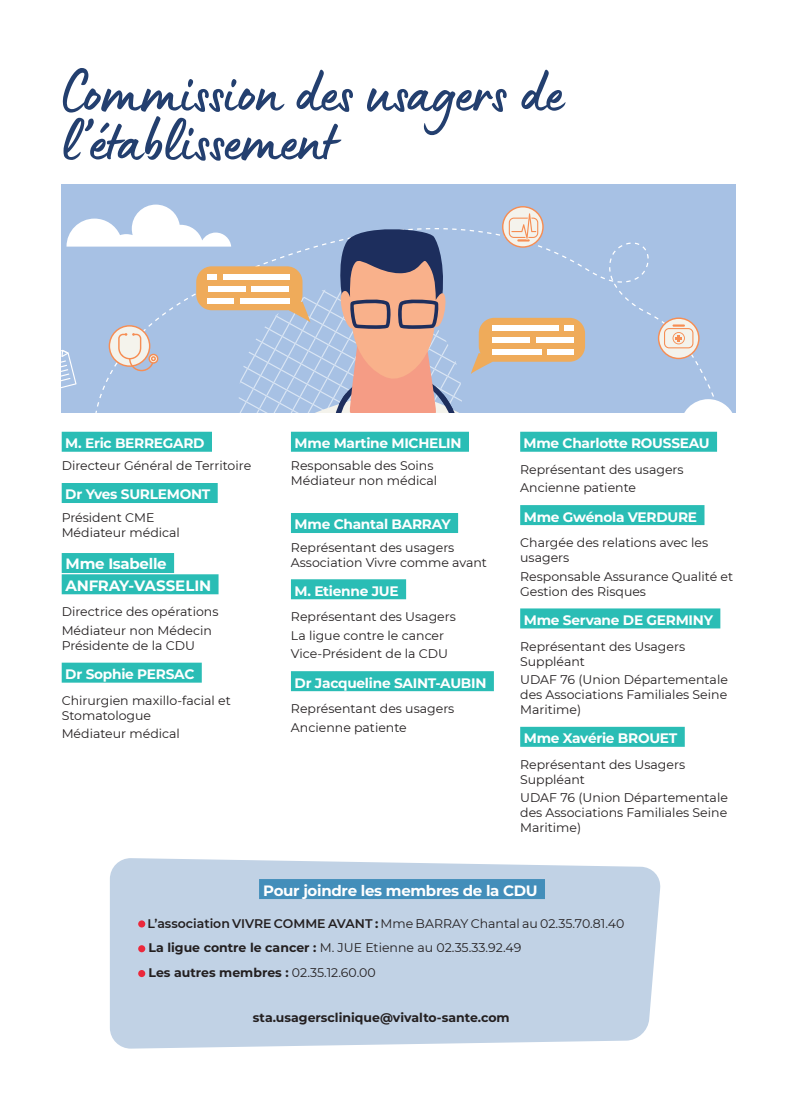
<style>
.page{position:relative;width:797px;height:1105px;background:#fff}
.page>*{position:absolute;margin:0;border:0;box-sizing:border-box;transform-origin:0 0}
.t1{font:62.5px/48.8px "Lumios Marker";color:#233f6f}
.t2{font:700 15px/21.2px "Montserrat";letter-spacing:-.02em;color:#fff}
.t3{font:700 13.75px "Montserrat";letter-spacing:-.02em;color:#fff}
.t4{font:12.5px/15px "Montserrat";color:#231f20}
.t5{font:700 12.5px "Montserrat";color:#231f20}
.s1{font-weight:600}
.s2{font-weight:700}
</style>
<div class="page">
<div style="left:62px;top:432px;width:150px;height:20px;background:#2abdb5"></div>
<div style="left:62px;top:483px;width:156px;height:20px;background:#2abdb5"></div>
<div style="left:62px;top:553px;width:112px;height:20px;background:#2abdb5"></div>
<div style="left:62px;top:574px;width:156px;height:20px;background:#2abdb5"></div>
<div style="left:62px;top:663px;width:140px;height:20px;background:#2abdb5"></div>
<div style="left:291px;top:432px;width:178px;height:20px;background:#2abdb5"></div>
<div style="left:291px;top:513px;width:167px;height:20px;background:#2abdb5"></div>
<div style="left:291px;top:579px;width:115px;height:20px;background:#2abdb5"></div>
<div style="left:291px;top:671px;width:203px;height:20px;background:#2abdb5"></div>
<div style="left:520px;top:432px;width:197px;height:20px;background:#2abdb5"></div>
<div style="left:520px;top:505px;width:184px;height:20px;background:#2abdb5"></div>
<div style="left:520px;top:608px;width:200px;height:20px;background:#2abdb5"></div>
<div style="left:520px;top:727px;width:164px;height:20px;background:#2abdb5"></div>
<div style="left:62px;top:185px;width:673px;height:227px;background:#a7c1e4"></div>
<svg style="left:585px;top:242px;width:147px;height:170px"></svg>
<svg style="left:658px;top:317px;width:41px;height:42px"></svg>
<svg style="left:62px;top:205px;width:523px;height:208px"></svg>
<div style="left:110px;top:858px;width:551px;height:191px;background:#c1d2e5"></div>
<div style="left:259px;top:879px;width:286px;height:20px;background:#438eba"></div>
<div style="left:138px;top:920px;width:7px;height:7px;background:#eb283b;border-radius:50%"></div>
<div style="left:138px;top:945px;width:7px;height:7px;background:#eb283b;border-radius:50%"></div>
<div style="left:138px;top:970px;width:7px;height:7px;background:#eb283b;border-radius:50%"></div>
<h1 class="t1" style="left:62px;top:64px;width:502px">Commission des usagers de l’établissement</h1>
<p class="t3" style="left:65px;top:433px;width:141px">M. Eric BERREGARD</p>
<p class="t4" style="left:62px;top:458px;width:191px">Directeur Général de Territoire</p>
<p class="t3" style="left:65px;top:485px;width:146px">Dr Yves SURLEMONT</p>
<p class="t4" style="left:62px;top:509px;width:120px">Président CME<br>Médiateur médical</p>
<p class="t2" style="left:66px;top:553px;width:147px">Mme Isabelle<br>ANFRAY-VASSELIN</p>
<p class="t4" style="left:62px;top:602px;width:158px;line-height:18.5px">Directrice des opérations<br>Médiateur non Médecin</p>
<p class="t4" style="left:62px;top:637px;width:135px">Présidente de la CDU</p>
<p class="t3" style="left:65px;top:664px;width:131px">Dr Sophie PERSAC</p>
<p class="t4" style="left:62px;top:692px;width:170px">Chirurgien maxillo-facial et<br>Stomatologue</p>
<p class="t4" style="left:62px;top:726px;width:120px">Médiateur médical</p>
<p class="t3" style="left:294px;top:433px;width:168px">Mme Martine MICHELIN</p>
<p class="t4" style="left:291px;top:458px;width:148px">Responsable des Soins<br>Médiateur non médical</p>
<p class="t3" style="left:294px;top:515px;width:158px">Mme Chantal BARRAY</p>
<p class="t4" style="left:291px;top:539px;width:197px">Représentant des usagers<br>Association Vivre comme avant</p>
<p class="t3" style="left:294px;top:581px;width:106px">M. Etienne JUE</p>
<p class="t4" style="left:291px;top:607px;width:166px;line-height:18.5px">Représentant des Usagers<br>La ligue contre le cancer<br>Vice-Président de la CDU</p>
<p class="t3" style="left:294px;top:673px;width:193px">Dr Jacqueline SAINT-AUBIN</p>
<p class="t4" style="left:291px;top:699px;width:165px;line-height:18.5px">Représentant des usagers<br>Ancienne patiente</p>
<p class="t3" style="left:523px;top:433px;width:188px">Mme Charlotte ROUSSEAU</p>
<p class="t4" style="left:520px;top:460px;width:165px;line-height:18.5px">Représentant des usagers<br>Ancienne patiente</p>
<p class="t3" style="left:524px;top:507px;width:175px">Mme Gwénola VERDURE</p>
<p class="t4" style="left:520px;top:535px;width:190px">Chargée des relations avec les usagers</p>
<p class="t4" style="left:520px;top:568px;width:214px">Responsable Assurance Qualité et<br>Gestion des Risques</p>
<p class="t3" style="left:524px;top:610px;width:191px">Mme Servane DE GERMINY</p>
<p class="t4" style="left:520px;top:638px;width:166px">Représentant des Usagers<br>Suppléant</p>
<p class="t4" style="left:520px;top:672px;width:209px;text-align:justify">UDAF 76 (Union Départementale des Associations Familiales Seine Maritime)</p>
<p class="t3" style="left:524px;top:728px;width:155px">Mme Xavérie BROUET</p>
<p class="t4" style="left:520px;top:756px;width:166px">Représentant des Usagers<br>Suppléant</p>
<p class="t4" style="left:520px;top:790px;width:209px;text-align:justify">UDAF 76 (Union Départementale des Associations Familiales Seine Maritime)</p>
<p class="t2" style="left:263px;top:879px;width:276px">Pour joindre les membres de la CDU</p>
<p class="t4" style="left:147px;top:910px;width:478px;line-height:24.8px"><span class="s1">L’association VIVRE COMME AVANT</span> <span class="s2">:</span> Mme BARRAY Chantal au 02.35.70.81.40<br><span class="s2">La ligue contre le cancer :</span> M. JUE Etienne au 02.35.33.92.49<br><span class="s2">Les autres membres :</span> 02.35.12.60.00</p>
<p class="t5" style="left:253px;top:1008px;width:258px">sta.usagersclinique@vivalto-sante.com</p>
</div>
